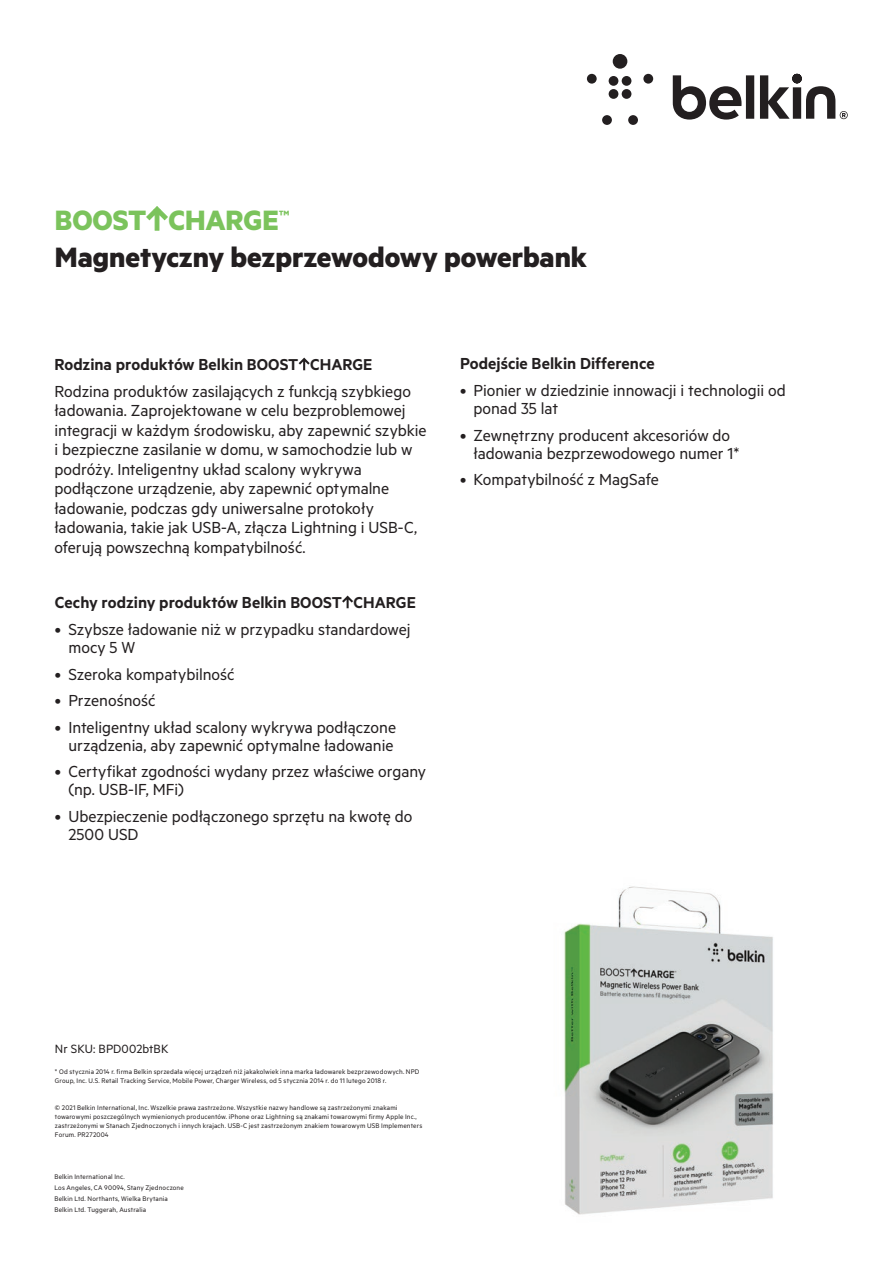
<style>
.page{position:relative;width:893px;height:1263px;background:#fff}
.page>*{position:absolute;margin:0;border:0;box-sizing:border-box;transform-origin:0 0}
.t1{font:700 31.5px/36.5px "Metric";letter-spacing:-.005em;color:#231f20}
.t2{font:18px/19.5px "Metric";letter-spacing:-.005em;color:#231f20}
.t3{font:600 18px "Metric";color:#231f20}
.t4{font:13.5px "Metric";letter-spacing:.01em;color:#231f20}
.t5{font:7.5px/9px "Metric";letter-spacing:.02em;color:#231f20}
.s1{color:#7bc35c}
.s2{font-weight:600}
.s3{font-weight:600;font-size:17.7px}
.s4{font-size:17.7px}
</style>
<div class="page">
<svg style="left:587px;top:54px;width:261px;height:71px"></svg>
<svg style="left:342px;top:595px;width:11px;height:13px"></svg>
<svg style="left:299px;top:358px;width:11px;height:12px"></svg>
<svg style="left:146px;top:206px;width:22px;height:25px"></svg>
<img style="left:564px;top:886px;width:210px;height:329px">
<h1 class="t1" style="left:55px;top:201px;width:534px"><span class="s1">BOOST CHARGE</span><sup>™<br></sup>Magnetyczny bezprzewodowy powerbank</h1>
<p class="t2" style="left:54px;top:351px;width:358px;line-height:26.5px"><span class="s2">Rodzina produktów Belkin</span> <span class="s3">BOOST CHARGE<br></span>Rodzina produktów zasilających z funkcją szybkiego</p>
<p class="t2" style="left:54px;top:400px;width:374px">ładowania. Zaprojektowane w celu bezproblemowej integracji w każdym środowisku, aby zapewnić szybkie i bezpieczne zasilanie w domu, w samochodzie lub w podróży. Inteligentny układ scalony wykrywa podłączone urządzenie, aby zapewnić optymalne ładowanie, podczas gdy uniwersalne protokoły ładowania, takie jak USB-A, złącza Lightning i USB-C, oferują powszechną kompatybilność.</p>
<p class="t3" style="left:55px;top:592px;width:362px">Cechy rodziny produktów Belkin <span class="s4">BOOST CHARGE</span></p>
<p class="t2" style="left:68px;top:620px;width:343px;line-height:18px;text-indent:-14px">• Szybsze ładowanie niż w przypadku standardowej mocy 5 W</p>
<p class="t2" style="left:55px;top:663px;width:181px">• Szeroka kompatybilność</p>
<p class="t2" style="left:55px;top:690px;width:102px">• Przenośność</p>
<p class="t2" style="left:55px;top:717px;width:343px;line-height:18px;text-align:right">• Inteligentny układ scalony wykrywa podłączone urządzenia, aby zapewnić optymalne ładowanie</p>
<p class="t2" style="left:68px;top:762px;width:359px;line-height:18px;text-indent:-14px">• Certyfikat zgodności wydany przez właściwe organy (np. USB-IF, MFi)</p>
<p class="t2" style="left:68px;top:807px;width:345px;line-height:18px;text-indent:-14px">• Ubezpieczenie podłączonego sprzętu na kwotę do<br>2500 USD</p>
<p class="t3" style="left:460px;top:353px;width:196px">Podejście Belkin Difference</p>
<p class="t2" style="left:473px;top:381px;width:314px;line-height:18px;text-indent:-14px">• Pionier w dziedzinie innowacji i technologii od ponad 35 lat</p>
<p class="t2" style="left:473px;top:425px;width:268px;line-height:18px;text-indent:-14px">• Zewnętrzny producent akcesoriów do ładowania bezprzewodowego numer 1*</p>
<p class="t2" style="left:460px;top:469px;width:200px">• Kompatybilność z MagSafe</p>
<p class="t4" style="left:55px;top:1041px;width:115px">Nr SKU: BPD002btBK</p>
<p class="t5" style="left:55px;top:1067px;width:366px">* Od stycznia 2014 r. firma Belkin sprzedała więcej urządzeń niż jakakolwiek inna marka ładowarek bezprzewodowych. NPD<br>Group, Inc. U.S. Retail Tracking Service, Mobile Power, Charger Wireless, od 5 stycznia 2014 r. do 11 lutego 2018 r.</p>
<p class="t5" style="left:55px;top:1103px;width:369px">© 2021 Belkin International, Inc. Wszelkie prawa zastrzeżone. Wszystkie nazwy handlowe są zastrzeżonymi znakami towarowymi poszczególnych wymienionych producentów. iPhone oraz Lightning są znakami towarowymi firmy Apple Inc., zastrzeżonymi w Stanach Zjednoczonych i innych krajach. USB-C jest zastrzeżonym znakiem towarowym USB Implementers Forum. PR272004</p>
<p class="t5" style="left:54px;top:1170px;width:131px;line-height:11.1px">Belkin International Inc.<br>Los Angeles, CA 90094, Stany Zjednoczone Belkin Ltd. Northants, Wielka Brytania Belkin Ltd. Tuggerah, Australia</p>
</div>
